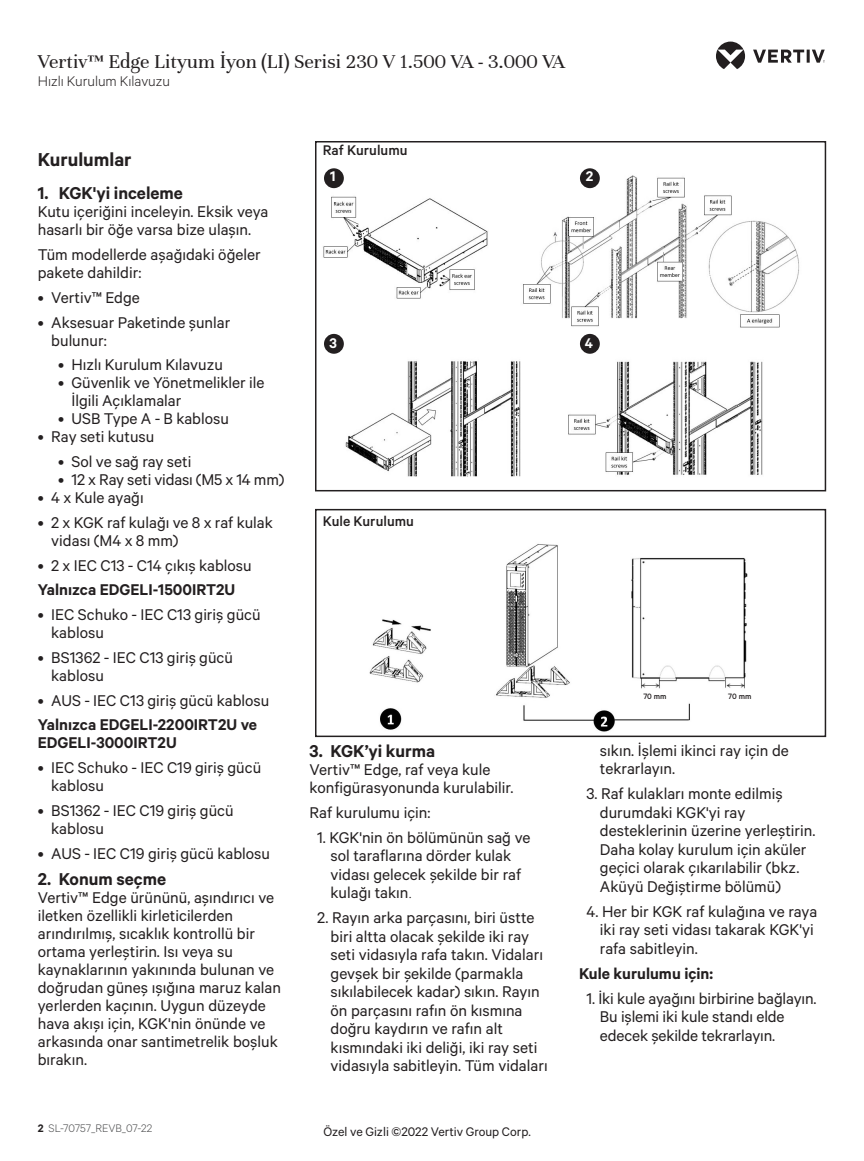
<style>
.page{position:relative;width:864px;height:1161px;background:#fff}
.page>*{position:absolute;margin:0;border:0;box-sizing:border-box;transform-origin:0 0}
.t1{font:21px "Unna";color:#231f20}
.t2{font:600 18px "Calibre";color:#231f20}
.t3{font:600 16.5px "Calibre";color:#231f20}
.t4{font:15px/18.5px "Calibre";color:#231f20}
.t5{font:600 15px/18px "Calibre";color:#231f20}
.t6{font:500 13.5px "Calibre";color:#231f20}
.t7{font:300 13.5px "Calibre";color:#231f20}
.t8{font:600 13.5px "Calibre";color:#fff}
.t9{font:12px "Calibre";color:#231f20}
.t10{font:300 10.5px "Calibre";color:#4b4c4d}
.t11{font:500 7.5px "Calibre";letter-spacing:-.005em;color:#231f20}
.s1{font-weight:600;color:#231f20}
.s2{font-family:"Adobe Song Std";font-weight:300}
</style>
<div class="page">
<img style="left:323px;top:168px;width:476px;height:309px">
<div style="left:315px;top:141px;width:511px;height:350px;border:2px solid #231f20"></div>
<img style="left:369px;top:544px;width:379px;height:188px">
<div style="left:315px;top:509px;width:511px;height:228px;border:2px solid #231f20"></div>
<div style="left:625px;top:690px;width:60px;height:12px;background:#fff"></div>
<div style="left:710px;top:691px;width:60px;height:11px;background:#fff"></div>
<div style="left:324px;top:168px;width:20px;height:20px;background:#231f20;border-radius:50%"></div>
<div style="left:324px;top:334px;width:20px;height:20px;background:#231f20;border-radius:50%"></div>
<div style="left:580px;top:168px;width:20px;height:20px;background:#231f20;border-radius:50%"></div>
<div style="left:580px;top:334px;width:20px;height:20px;background:#231f20;border-radius:50%"></div>
<svg style="left:716px;top:42px;width:109px;height:27px"></svg>
<h1 class="t1" style="left:38px;top:49px;width:529px">Vertiv™ Edge Lityum İyon (LI) Serisi 230 V 1.500 VA - 3.000 VA</h1>
<p class="t7" style="left:38px;top:72px;width:134px">Hızlı Kurulum Kılavuzu</p>
<p class="t2" style="left:38px;top:147px;width:95px">Kurulumlar</p>
<p class="t3" style="left:38px;top:182px;width:147px">1. KGK'yi inceleme</p>
<p class="t4" style="left:38px;top:202px;width:232px;line-height:18px">Kutu içeriğini inceleyin. Eksik veya hasarlı bir öğe varsa bize ulaşın.</p>
<p class="t4" style="left:38px;top:245px;width:225px;line-height:18px">Tüm modellerde aşağıdaki öğeler pakete dahildir:</p>
<p class="t4" style="left:38px;top:288px;width:104px">• Vertiv™ Edge</p>
<p class="t4" style="left:51px;top:313px;width:181px;line-height:18px;text-indent:-14px">• Aksesuar Paketinde şunlar bulunur:</p>
<p class="t4" style="left:58px;top:355px;width:166px">• Hızlı Kurulum Kılavuzu</p>
<p class="t4" style="left:72px;top:373px;width:194px;line-height:18px;text-indent:-14px">• Güvenlik ve Yönetmelikler ile<br>İlgili Açıklamalar</p>
<p class="t4" style="left:58px;top:409px;width:172px">• USB Type A - B kablosu</p>
<p class="t4" style="left:38px;top:427px;width:118px">• Ray seti kutusu</p>
<p class="t4" style="left:58px;top:452px;width:135px">• Sol ve sağ ray seti</p>
<p class="t4" style="left:58px;top:470px;width:228px">• 12 x Ray seti vidası (M5 x 14 mm)</p>
<p class="t4" style="left:38px;top:488px;width:107px">• 4 x Kule ayağı</p>
<p class="t4" style="left:51px;top:513px;width:223px;line-height:18px;text-indent:-14px">• 2 x KGK raf kulağı ve 8 x raf kulak vidası (M4 x 8 mm)</p>
<p class="t4" style="left:38px;top:555px;width:215px">• 2 x IEC C13 - C14 çıkış kablosu</p>
<p class="t5" style="left:38px;top:580px;width:199px">Yalnızca EDGELI-1500IRT2U</p>
<p class="t4" style="left:51px;top:605px;width:211px;line-height:18px;text-indent:-14px">• IEC Schuko - IEC C13 giriş gücü kablosu</p>
<p class="t4" style="left:51px;top:648px;width:183px;line-height:18px;text-indent:-14px">• BS1362 - IEC C13 giriş gücü kablosu</p>
<p class="t4" style="left:38px;top:690px;width:233px">• AUS - IEC C13 giriş gücü kablosu</p>
<p class="t5" style="left:38px;top:715px;width:221px">Yalnızca EDGELI-2200IRT2U ve<br>EDGELI-3000IRT2U</p>
<p class="t4" style="left:51px;top:758px;width:211px;line-height:18px;text-indent:-14px">• IEC Schuko - IEC C19 giriş gücü kablosu</p>
<p class="t4" style="left:51px;top:801px;width:184px;line-height:18px;text-indent:-14px">• BS1362 - IEC C19 giriş gücü kablosu</p>
<p class="t4" style="left:38px;top:843px;width:234px">• AUS - IEC C19 giriş gücü kablosu</p>
<p class="t3" style="left:38px;top:868px;width:130px">2. Konum seçme</p>
<p class="t4" style="left:38px;top:888px;width:245px;line-height:18px">Vertiv™ Edge ürününü, aşındırıcı ve iletken özellikli kirleticilerden arındırılmış, sıcaklık kontrollü bir ortama yerleştirin. Isı veya su kaynaklarının yakınında bulunan ve doğrudan güneş ışığına maruz kalan yerlerden kaçının. Uygun düzeyde hava akışı için, KGK'nin önünde ve arkasında onar santimetrelik boşluk bırakın.</p>
<p class="t10" style="left:38px;top:1122px;width:116px"><span class="s1">2</span> SL-70757_REVB_07-22</p>
<p class="t6" style="left:323px;top:140px;width:86px">Raf Kurulumu</p>
<p class="t8" style="left:330px;top:167px;width:7px">1</p>
<p class="t8" style="left:586px;top:167px;width:9px">2</p>
<p class="t8" style="left:329px;top:334px;width:9px">3</p>
<p class="t8" style="left:585px;top:334px;width:10px">4</p>
<p class="t6" style="left:323px;top:511px;width:93px">Kule Kurulumu</p>
<p class="t3" style="left:310px;top:739px;width:127px">3. KGK’yi kurma</p>
<p class="t4" style="left:310px;top:760px;width:205px;line-height:18px">Vertiv™ Edge, raf veya kule konfigürasyonunda kurulabilir.</p>
<p class="t4" style="left:310px;top:802px;width:122px">Raf kurulumu için:</p>
<p class="t4" style="left:331px;top:828px;width:202px;text-indent:-14px">1. KGK'nin ön bölümünün sağ ve sol taraflarına dörder kulak vidası gelecek şekilde bir raf kulağı takın<span class="s2">.</span></p>
<p class="t4" style="left:331px;top:908px;width:219px;text-indent:-14px">2. Rayın arka parçasını, biri üstte biri altta olacak şekilde iki ray seti vidasıyla rafa takın. Vidaları gevşek bir şekilde (parmakla sıkılabilecek kadar) sıkın. Rayın ön parçasını rafın ön kısmına doğru kaydırın ve rafın alt kısmındaki iki deliği, iki ray seti vidasıyla sabitleyin. Tüm vidaları</p>
<p class="t9" style="left:323px;top:1124px;width:209px">Özel ve Gizli ©2022 Vertiv Group Corp.</p>
<p class="t11" style="left:643px;top:691px;width:25px">70 mm</p>
<p class="t11" style="left:728px;top:692px;width:25px">70 mm</p>
<p class="t4" style="left:600px;top:740px;width:191px">sıkın. İşlemi ikinci ray için de tekrarlayın.</p>
<p class="t4" style="left:600px;top:784px;width:217px;text-indent:-14px">3. Raf kulakları monte edilmiş durumdaki KGK'yi ray desteklerinin üzerine yerleştirin.<br>Daha kolay kurulum için aküler geçici olarak çıkarılabilir (bkz.<br>Aküyü Değiştirme bölümü)</p>
<p class="t4" style="left:600px;top:902px;width:219px;text-indent:-14px">4. Her bir KGK raf kulağına ve raya iki ray seti vidası takarak KGK'yi rafa sabitleyin.</p>
<p class="t5" style="left:579px;top:964px;width:136px">Kule kurulumu için:</p>
<p class="t4" style="left:600px;top:988px;width:218px;text-indent:-14px">1. İki kule ayağını birbirine bağlayın.<br>Bu işlemi iki kule standı elde edecek şekilde tekrarlayın.</p>
</div>
